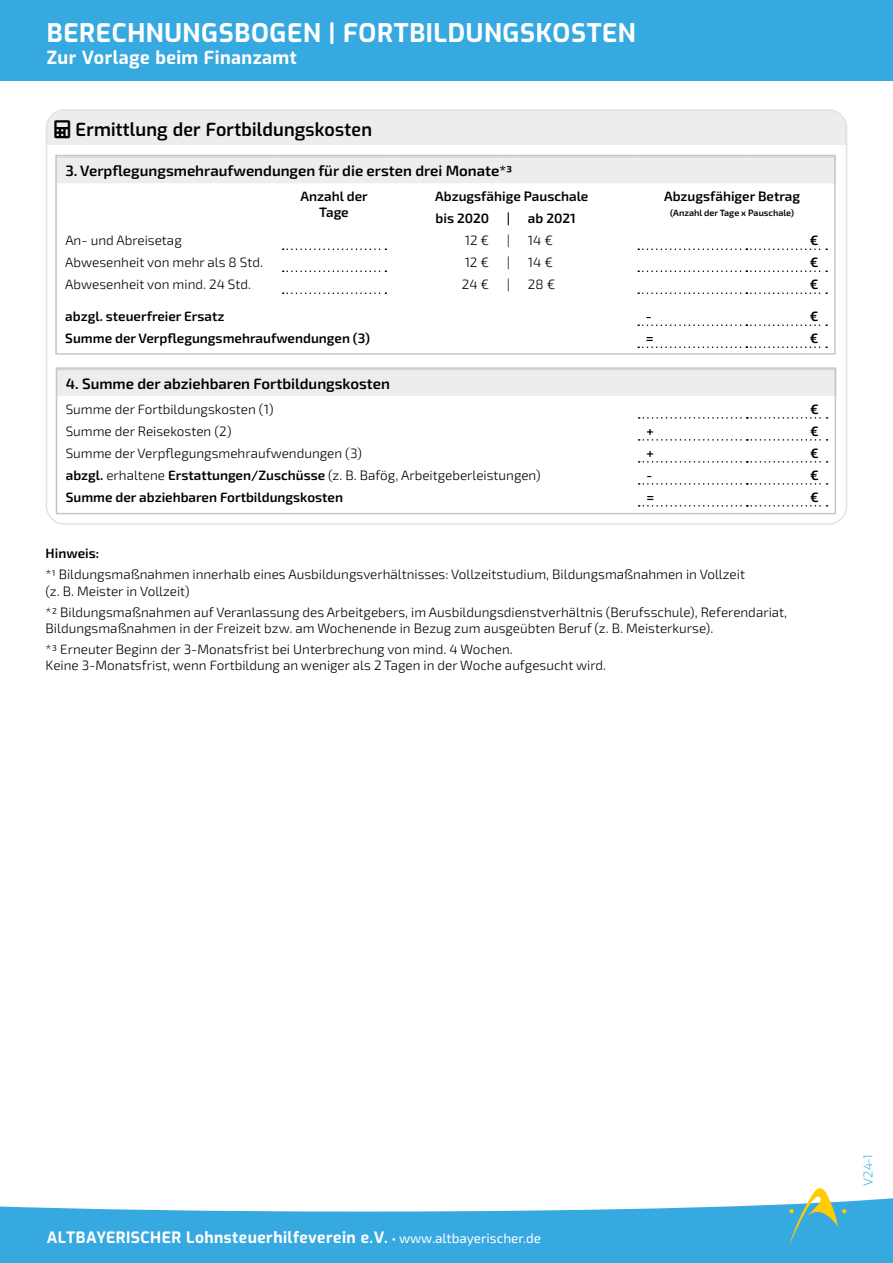
<style>
.page{position:relative;width:893px;height:1263px;background:#fff}
.page>*{position:absolute;margin:0;border:0;box-sizing:border-box;transform-origin:0 0}
.t1{font:700 25.5px "Exo";letter-spacing:.025em;color:#fff}
.t2{font:600 18px "Exo";letter-spacing:.01em;color:#000}
.t3{font:700 18px "Exo";letter-spacing:.025em;color:#fff}
.t4{font:700 15.6px "Exo";letter-spacing:.03em;color:#fff}
.t5{font:600 15px "Exo 2";color:#000}
.t6{font:300 13.5px/16.2px "Exo 2";color:#000}
.t7{font:600 13.5px/16.2px "Exo 2";color:#000;text-align:center}
.t8{font:300 12px "Exo";color:#36a9e1}
.t9{font:600 9px "Exo 2";color:#000}
.s1{font-weight:600}
.s2{font-family:"Exo 2";font-weight:400;font-size:13.5px}
</style>
<div class="page">
<svg style="left:0;top:1198px;width:893px;height:65px;fill:#36a9e1"></svg>
<svg style="left:789px;top:1188px;width:57px;height:58px"></svg>
<div style="left:0;top:0;width:893px;height:81px;background:#36a9e1"></div>
<div style="left:47px;top:110px;width:799px;height:35px;background:#ededed"></div>
<hr style="left:846px;top:110px;width:1px;height:35px;background:#dadada">
<hr style="left:47px;top:110px;width:1px;height:35px;background:#dadada">
<div style="left:46px;top:109px;width:801px;height:416px;border:2px solid #e3e3e3;border-radius:18px"></div>
<div style="left:57px;top:157px;width:779px;height:26px;background:#ededed"></div>
<svg style="left:283px;top:248px;width:103px;height:2px"></svg>
<svg style="left:283px;top:270px;width:103px;height:2px"></svg>
<svg style="left:638px;top:248px;width:189px;height:2px"></svg>
<svg style="left:638px;top:270px;width:189px;height:2px"></svg>
<svg style="left:283px;top:292px;width:103px;height:2px"></svg>
<svg style="left:638px;top:346px;width:189px;height:2px"></svg>
<svg style="left:638px;top:292px;width:189px;height:2px"></svg>
<svg style="left:638px;top:324px;width:189px;height:2px"></svg>
<div style="left:55px;top:155px;width:781px;height:200px;border:2px solid #c6c6c6"></div>
<div style="left:57px;top:370px;width:779px;height:26px;background:#ededed"></div>
<svg style="left:639px;top:505px;width:189px;height:2px"></svg>
<svg style="left:639px;top:417px;width:189px;height:2px"></svg>
<svg style="left:639px;top:439px;width:189px;height:2px"></svg>
<svg style="left:639px;top:461px;width:189px;height:2px"></svg>
<svg style="left:639px;top:483px;width:189px;height:2px"></svg>
<div style="left:56px;top:367px;width:780px;height:147px;border:2px solid #c6c6c6"></div>
<h1 class="t1" style="left:47px;top:14px;width:591px">BERECHNUNGSBOGEN | FORTBILDUNGSKOSTEN</h1>
<h2 class="t3" style="left:47px;top:44px;width:252px">Zur Vorlage beim Finanzamt</h2>
<h2 class="t2" style="left:55px;top:117px;width:319px">●◆●▼□ Ermittlung der Fortbildungskosten</h2>
<p class="t5" style="left:65px;top:160px;width:448px">3. Verpflegungsmehraufwendungen für die ersten drei Monate*3</p>
<p class="t7" style="left:301px;top:188px;width:69px">Anzahl der<br>Tage</p>
<p class="t7" style="left:435px;top:188px;width:155px">Abzugsfähige Pauschale</p>
<p class="t7" style="left:664px;top:188px;width:138px">Abzugsfähiger Betrag</p>
<p class="t9" style="left:670px;top:207px;width:125px">(Anzahl der Tage x Pauschale)</p>
<p class="t7" style="left:436px;top:210px;width:55px">bis 2020</p>
<p class="t7" style="left:507px;top:210px;width:5px">|</p>
<p class="t7" style="left:528px;top:210px;width:49px">ab 2021</p>
<p class="t6" style="left:65px;top:232px;width:118px">An- und Abreisetag</p>
<p class="t6" style="left:465px;top:232px;width:26px">12 €</p>
<p class="t6" style="left:507px;top:232px;width:5px">|</p>
<p class="t6" style="left:528px;top:232px;width:27px">14 €</p>
<p class="t7" style="left:810px;top:232px;width:10px">€</p>
<p class="t6" style="left:65px;top:254px;width:199px">Abwesenheit von mehr als 8 Std.</p>
<p class="t6" style="left:465px;top:254px;width:26px">12 €</p>
<p class="t6" style="left:507px;top:254px;width:5px">|</p>
<p class="t6" style="left:528px;top:254px;width:27px">14 €</p>
<p class="t7" style="left:810px;top:254px;width:10px">€</p>
<p class="t6" style="left:65px;top:276px;width:187px">Abwesenheit von mind. 24 Std.</p>
<p class="t6" style="left:462px;top:276px;width:29px">24 €</p>
<p class="t6" style="left:507px;top:276px;width:5px">|</p>
<p class="t6" style="left:528px;top:276px;width:29px">28 €</p>
<p class="t7" style="left:810px;top:276px;width:10px">€</p>
<p class="t7" style="left:65px;top:308px;width:161px">abzgl. steuerfreier Ersatz</p>
<p class="t7" style="left:646px;top:308px;width:7px">-</p>
<p class="t7" style="left:810px;top:308px;width:10px">€</p>
<p class="t7" style="left:65px;top:330px;width:306px">Summe der Verpflegungsmehraufwendungen (3)</p>
<p class="t7" style="left:646px;top:330px;width:9px">=</p>
<p class="t7" style="left:810px;top:330px;width:10px">€</p>
<p class="t5" style="left:66px;top:373px;width:326px">4. Summe der abziehbaren Fortbildungskosten</p>
<p class="t6" style="left:66px;top:400px;width:209px">Summe der Fortbildungskosten (1)</p>
<p class="t7" style="left:810px;top:400px;width:10px">€</p>
<p class="t6" style="left:66px;top:422px;width:167px">Summe der Reisekosten (2)</p>
<p class="t7" style="left:646px;top:422px;width:9px">+</p>
<p class="t7" style="left:810px;top:422px;width:10px">€</p>
<p class="t6" style="left:66px;top:444px;width:298px">Summe der Verpflegungsmehraufwendungen (3)</p>
<p class="t7" style="left:646px;top:444px;width:9px">+</p>
<p class="t7" style="left:810px;top:444px;width:10px">€</p>
<p class="t6" style="left:66px;top:466px;width:476px"><span class="s1">abzgl.</span> erhaltene <span class="s1">Erstattungen/Zuschüsse</span> (z. B. Bafög, Arbeitgeberleistungen)</p>
<p class="t7" style="left:646px;top:466px;width:7px">-</p>
<p class="t7" style="left:810px;top:466px;width:10px">€</p>
<p class="t7" style="left:66px;top:488px;width:279px">Summe der abziehbaren Fortbildungskosten</p>
<p class="t7" style="left:646px;top:488px;width:9px">=</p>
<p class="t7" style="left:810px;top:488px;width:10px">€</p>
<p class="t7" style="left:46px;top:545px;width:55px">Hinweis:</p>
<p class="t6" style="left:46px;top:566px;width:701px">*1 Bildungsmaßnahmen innerhalb eines Ausbildungsverhältnisses: Vollzeitstudium, Bildungsmaßnahmen in Vollzeit (z. B. Meister in Vollzeit)</p>
<p class="t6" style="left:46px;top:603px;width:743px">*2 Bildungsmaßnahmen auf Veranlassung des Arbeitgebers, im Ausbildungsdienstverhältnis (Berufsschule), Referendariat,<br>Bildungsmaßnahmen in der Freizeit bzw. am Wochenende in Bezug zum ausgeübten Beruf (z. B. Meisterkurse).</p>
<p class="t6" style="left:46px;top:640px;width:562px">*3 Erneuter Beginn der 3-Monatsfrist bei Unterbrechung von mind. 4 Wochen.<br>Keine 3-Monatsfrist, wenn Fortbildung an weniger als 2 Tagen in der Woche aufgesucht wird.</p>
<p class="t4" style="left:47px;top:1226px;width:496px">ALTBAYERISCHER Lohnsteuerhilfeverein e.V. <span class="s2">• www.altbayerischer.de</span></p>
<p class="t8" style="left:859px;top:1186px;width:33px;rotate:-90deg">V24-1</p>
</div>
